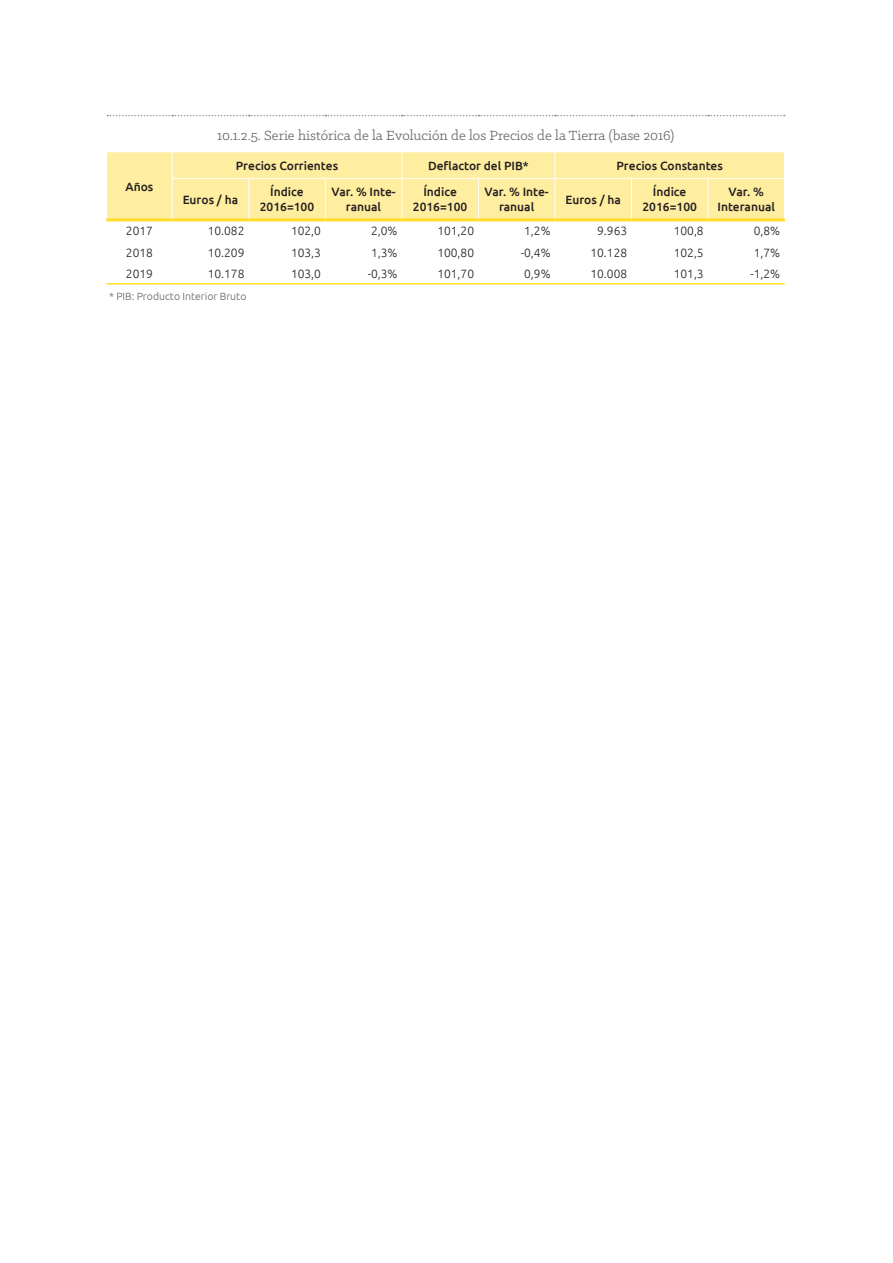
<style>
.page{position:relative;width:893px;height:1263px;background:#fff}
.page>*{position:absolute;margin:0;border:0;box-sizing:border-box;transform-origin:0 0}
.t1{font:15px "Klinic Slab";color:#636366}
.t2{font:500 12px/15px "Ubuntu";color:#231f20;text-align:center}
.t3{font:300 12px "Ubuntu";color:#231f20}
.t4{font:300 10.5px "Ubuntu";color:#636366}
</style>
<div class="page">
<div style="left:107px;top:152px;width:677px;height:66px;background:#ffeda0"></div>
<svg style="left:107px;top:221px;width:677px;height:1px"></svg>
<svg style="left:172px;top:152px;width:1px;height:27px"></svg>
<svg style="left:401px;top:152px;width:1px;height:26px"></svg>
<svg style="left:555px;top:152px;width:1px;height:26px"></svg>
<hr style="left:172px;top:179px;width:1px;height:39px;background:#fff">
<hr style="left:248px;top:179px;width:1px;height:39px;background:#fff">
<hr style="left:325px;top:179px;width:1px;height:39px;background:#fff">
<hr style="left:401px;top:179px;width:1px;height:39px;background:#fff">
<hr style="left:478px;top:179px;width:1px;height:39px;background:#fff">
<hr style="left:555px;top:179px;width:1px;height:39px;background:#fff">
<hr style="left:631px;top:179px;width:1px;height:39px;background:#fff">
<hr style="left:708px;top:179px;width:1px;height:39px;background:#fff">
<svg style="left:107px;top:115px;width:678px;height:1px"></svg>
<hr style="left:106px;top:218px;width:66px;height:3px;background:#ffdd2b">
<hr style="left:172px;top:218px;width:77px;height:3px;background:#ffdd2b">
<hr style="left:249px;top:218px;width:76px;height:3px;background:#ffdd2b">
<hr style="left:325px;top:218px;width:77px;height:3px;background:#ffdd2b">
<hr style="left:402px;top:218px;width:76px;height:3px;background:#ffdd2b">
<hr style="left:478px;top:218px;width:77px;height:3px;background:#ffdd2b">
<hr style="left:555px;top:218px;width:76px;height:3px;background:#ffdd2b">
<hr style="left:631px;top:218px;width:77px;height:3px;background:#ffdd2b">
<hr style="left:708px;top:218px;width:77px;height:3px;background:#ffdd2b">
<hr style="left:173px;top:178px;width:76px;height:1px;background:#fff">
<hr style="left:249px;top:178px;width:76px;height:1px;background:#fff">
<hr style="left:325px;top:178px;width:77px;height:1px;background:#fff">
<hr style="left:402px;top:178px;width:76px;height:1px;background:#fff">
<hr style="left:478px;top:178px;width:77px;height:1px;background:#fff">
<hr style="left:555px;top:178px;width:76px;height:1px;background:#fff">
<hr style="left:631px;top:178px;width:77px;height:1px;background:#fff">
<hr style="left:708px;top:178px;width:76px;height:1px;background:#fff">
<hr style="left:107px;top:283px;width:65px;height:1px;background:#ffdd2b">
<hr style="left:172px;top:283px;width:77px;height:1px;background:#ffdd2b">
<hr style="left:249px;top:283px;width:76px;height:1px;background:#ffdd2b">
<hr style="left:325px;top:283px;width:77px;height:1px;background:#ffdd2b">
<hr style="left:402px;top:283px;width:76px;height:1px;background:#ffdd2b">
<hr style="left:478px;top:283px;width:77px;height:1px;background:#ffdd2b">
<hr style="left:555px;top:283px;width:76px;height:1px;background:#ffdd2b">
<hr style="left:631px;top:283px;width:77px;height:1px;background:#ffdd2b">
<hr style="left:708px;top:283px;width:76px;height:1px;background:#ffdd2b">
<p class="t2" style="left:125px;top:179px;width:29px">Años</p>
<p class="t1" style="left:217px;top:125px;width:459px">10.1.2.5. Serie histórica de la Evolución de los Precios de la Tierra (base 2016)</p>
<p class="t2" style="left:236px;top:158px;width:104px">Precios Corrientes</p>
<p class="t2" style="left:428px;top:158px;width:102px">Deflactor del PIB*</p>
<p class="t2" style="left:616px;top:158px;width:108px">Precios Constantes</p>
<p class="t2" style="left:183px;top:192px;width:57px">Euros / ha</p>
<p class="t2" style="left:260px;top:184px;width:56px">Índice<br>2016=100</p>
<p class="t2" style="left:331px;top:184px;width:66px">Var. % Inte&shy;ranual</p>
<p class="t2" style="left:413px;top:184px;width:56px">Índice<br>2016=100</p>
<p class="t2" style="left:485px;top:184px;width:66px">Var. % Inte&shy;ranual</p>
<p class="t2" style="left:565px;top:192px;width:57px">Euros / ha</p>
<p class="t2" style="left:642px;top:184px;width:56px">Índice<br>2016=100</p>
<p class="t2" style="left:717px;top:184px;width:59px">Var. %<br>Interanual</p>
<p class="t3" style="left:126px;top:224px;width:29px">2017</p>
<p class="t3" style="left:208px;top:224px;width:38px">10.082</p>
<p class="t3" style="left:291px;top:224px;width:32px">102,0</p>
<p class="t3" style="left:371px;top:224px;width:28px">2,0%</p>
<p class="t3" style="left:437px;top:224px;width:38px">101,20</p>
<p class="t3" style="left:524px;top:224px;width:28px">1,2%</p>
<p class="t3" style="left:597px;top:224px;width:32px">9.963</p>
<p class="t3" style="left:674px;top:224px;width:32px">100,8</p>
<p class="t3" style="left:754px;top:224px;width:28px">0,8%</p>
<p class="t3" style="left:126px;top:245px;width:29px">2018</p>
<p class="t3" style="left:208px;top:245px;width:38px">10.209</p>
<p class="t3" style="left:291px;top:245px;width:32px">103,3</p>
<p class="t3" style="left:371px;top:245px;width:28px">1,3%</p>
<p class="t3" style="left:437px;top:245px;width:38px">100,80</p>
<p class="t3" style="left:521px;top:245px;width:31px">-0,4%</p>
<p class="t3" style="left:590px;top:245px;width:38px">10.128</p>
<p class="t3" style="left:674px;top:245px;width:32px">102,5</p>
<p class="t3" style="left:754px;top:245px;width:28px">1,7%</p>
<p class="t3" style="left:126px;top:266px;width:29px">2019</p>
<p class="t3" style="left:208px;top:266px;width:38px">10.178</p>
<p class="t3" style="left:291px;top:266px;width:32px">103,0</p>
<p class="t3" style="left:368px;top:266px;width:31px">-0,3%</p>
<p class="t3" style="left:437px;top:266px;width:38px">101,70</p>
<p class="t3" style="left:524px;top:266px;width:28px">0,9%</p>
<p class="t3" style="left:590px;top:266px;width:38px">10.008</p>
<p class="t3" style="left:674px;top:266px;width:32px">101,3</p>
<p class="t3" style="left:750px;top:266px;width:31px">-1,2%</p>
<p class="t4" style="left:109px;top:290px;width:139px">* PIB: Producto Interior Bruto</p>
</div>
